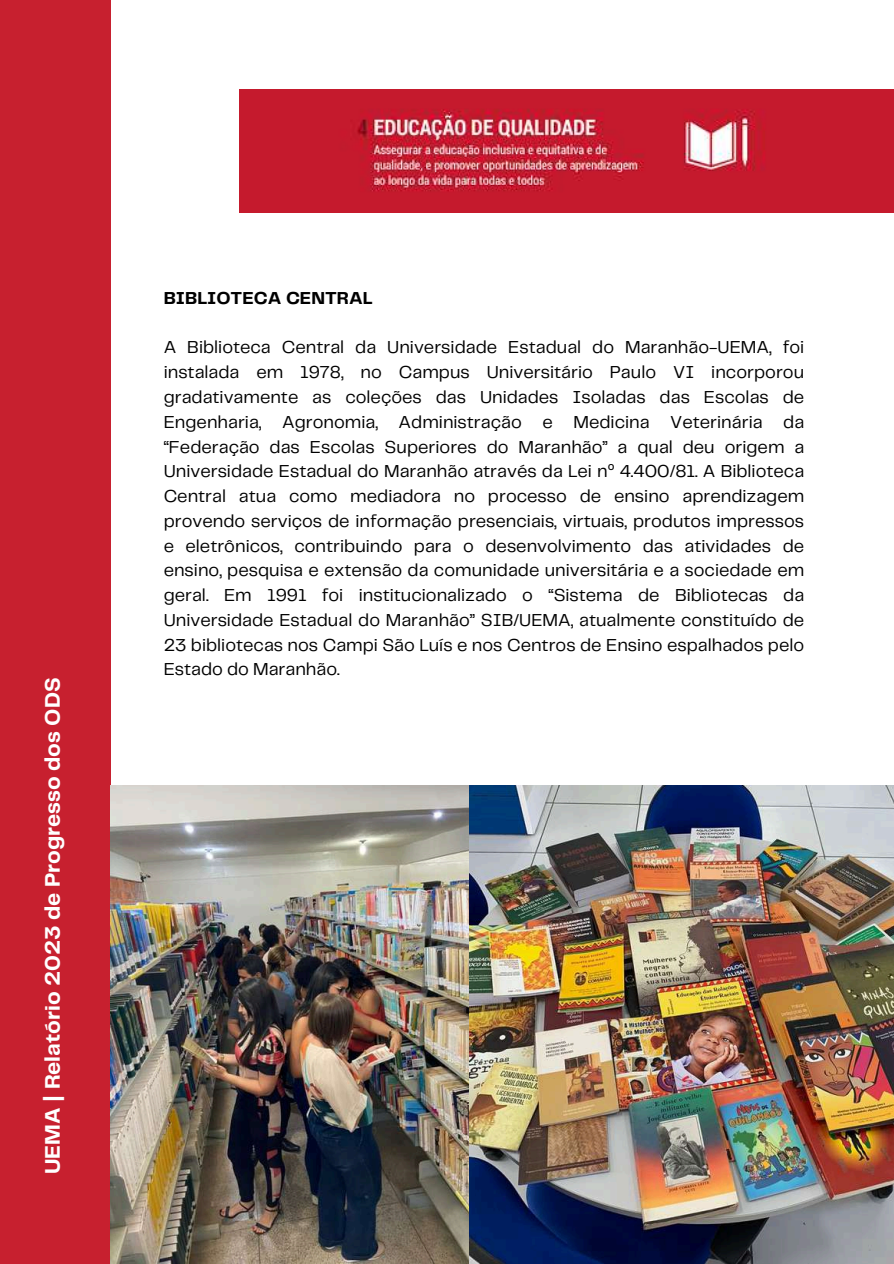
<style>
.page{position:relative;width:894px;height:1264px;background:#fff}
.page>*{position:absolute;margin:0;border:0;box-sizing:border-box;transform-origin:0 0}
.t1{font:700 21.9px "Telegraf";color:#fff}
.t2{font:18px/24.8px "Telegraf";color:#000;text-align:justify}
.t3{font:700 18px "Telegraf";color:#000}
.s1{font-family:"Noto Sans"}
</style>
<div class="page">
<div style="left:0;top:0;width:110px;height:1263px;background:#c7202f"></div>
<img style="left:239px;top:89px;width:654px;height:123px">
<img style="left:110px;top:785px;width:783px;height:478px">
<p class="t1" style="left:43px;top:1174px;width:498px;rotate:-90deg">UEMA | Relatório 2023 de Progresso dos ODS</p>
<p class="t3" style="left:164px;top:290px;width:210px">BIBLIOTECA CENTRAL</p>
<p class="t2" style="left:164px;top:336px;width:642px">A Biblioteca Central da Universidade Estadual do Maranhão-UEMA, foi instalada em 1978, no Campus Universitário Paulo VI incorporou gradativamente as coleções das Unidades Isoladas das Escolas de Engenharia, Agronomia, Administração e Medicina Veterinária da “Federação das Escolas Superiores do Maranhão” a qual deu origem a Universidade Estadual do Maranhão através da Lei n<span class="s1">º</span> 4.400/81. A Biblioteca Central atua como mediadora no processo de ensino aprendizagem provendo serviços de informação presenciais, virtuais, produtos impressos e eletrônicos, contribuindo para o desenvolvimento das atividades de ensino, pesquisa e extensão da comunidade universitária e a sociedade em geral. Em 1991 foi institucionalizado o “Sistema de Bibliotecas da Universidade Estadual do Maranhão” SIB/UEMA, atualmente constituído de 23 bibliotecas nos Campi São Luís e nos Centros de Ensino espalhados pelo Estado do Maranhão.</p>
</div>
